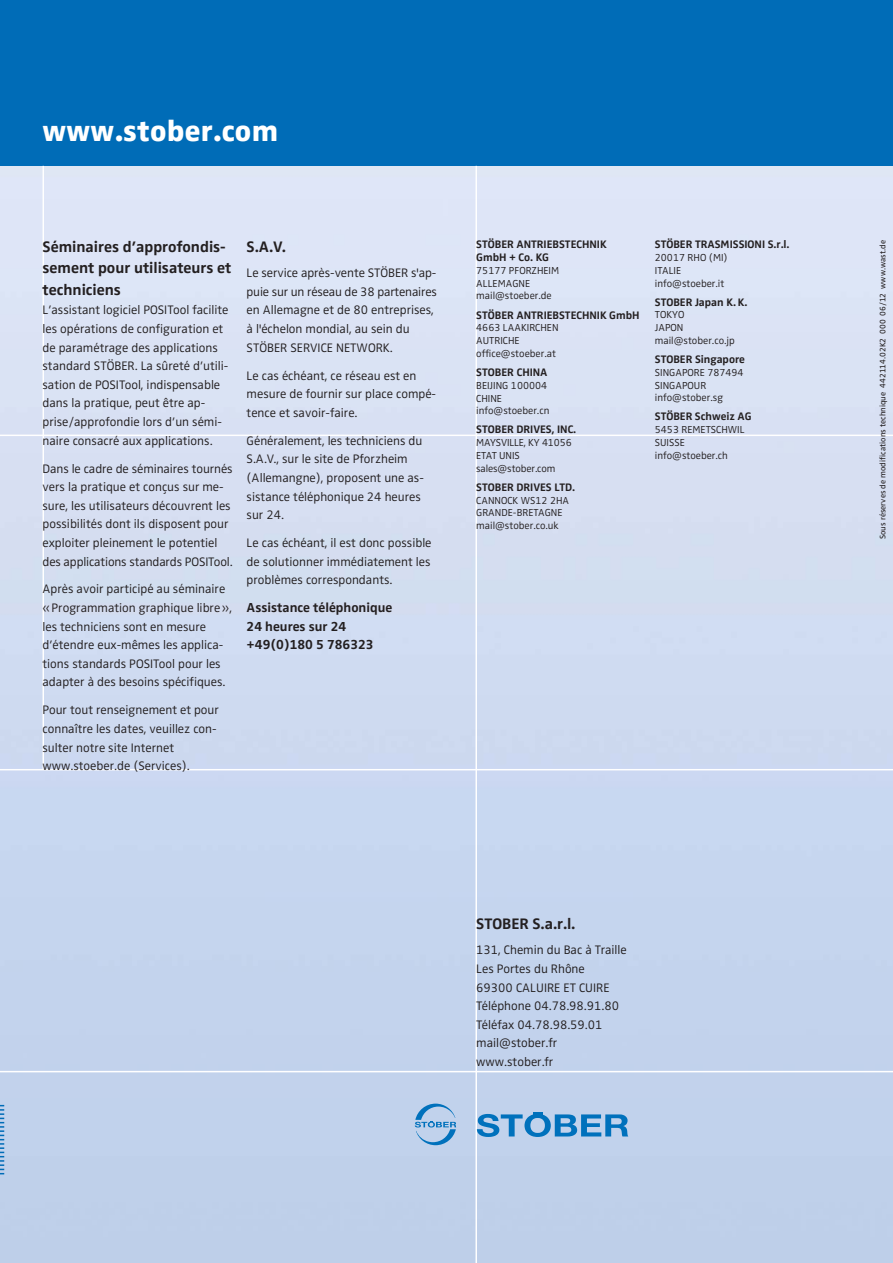
<style>
.page{position:relative;width:893px;height:1263px;background:#fff}
.page>*{position:absolute;margin:0;border:0;box-sizing:border-box;transform-origin:0 0}
.t1{font:800 30.15px "Zwo";letter-spacing:.01em;color:#fff}
.t2{font:700 15.75px/21.5px "Zwo";color:#231f20}
.t3{font:700 13.5px/18.6px "Zwo";color:#231f20}
.t4{font:300 12.75px/18.6px "Zwo";color:#231f20}
.t5{font:700 11.25px/12.8px "Zwo";color:#231f20}
.t6{font:300 10.5px/12.8px "Zwo";color:#231f20}
.t7{font:8.25px "Zwo";letter-spacing:.005em;color:#231f20}
</style>
<div class="page">
<img style="left:0;top:166px;width:893px;height:1097px">
<hr style="left:0;top:435px;width:893px;height:1px;background:#fff">
<div style="left:0;top:0;width:893px;height:166px;background:#006cb7"></div>
<img style="left:892px;top:770px;width:1px;height:301px">
<hr style="left:475px;top:166px;width:2px;height:1097px;background:#fff">
<hr style="left:43px;top:166px;width:1px;height:604px;background:#fff">
<hr style="left:0;top:769px;width:893px;height:1px;background:#fff">
<hr style="left:0;top:1071px;width:893px;height:1px;background:#fff">
<svg style="left:0;top:1105px;width:4px;height:69px"></svg>
<svg style="left:477px;top:1112px;width:151px;height:25px;background:#66a4d5"></svg>
<svg style="left:415px;top:1103px;width:41px;height:42px;background:#91bae0"></svg>
<h1 class="t1" style="left:43px;top:120px;width:237px">www.stober.com</h1>
<p class="t2" style="left:43px;top:237px;width:190px">Séminaires d’approfondis&shy;sement pour utilisateurs et techniciens</p>
<p class="t4" style="left:43px;top:302px;width:188px">L’assistant logiciel POSITool facilite les opérations de configuration et de paramétrage des applications standard STÖBER. La sûreté d’utili&shy;sation de POSITool, indispensable dans la pratique, peut être ap&shy;prise/approfondie lors d’un sémi&shy;naire consacré aux applications.</p>
<p class="t4" style="left:43px;top:460px;width:192px">Dans le cadre de séminaires tournés vers la pratique et conçus sur me&shy;sure, les utilisateurs découvrent les possibilités dont ils disposent pour exploiter pleinement le potentiel des applications standards POSITool.</p>
<p class="t4" style="left:43px;top:581px;width:191px">Après avoir participé au séminaire « Programmation graphique libre », les techniciens sont en mesure d’étendre eux-mêmes les applica&shy;tions standards POSITool pour les adapter à des besoins spécifiques.</p>
<p class="t4" style="left:43px;top:702px;width:178px">Pour tout renseignement et pour connaître les dates, veuillez con&shy;sulter notre site Internet www.stoeber.de (Services).</p>
<p class="t2" style="left:247px;top:238px;width:41px">S.A.V.</p>
<p class="t4" style="left:247px;top:265px;width:192px">Le service après-vente STÖBER s'ap&shy;puie sur un réseau de 38 partenaires en Allemagne et de 80 entreprises, à l'échelon mondial, au sein du<br>STÖBER SERVICE NETWORK.</p>
<p class="t4" style="left:247px;top:367px;width:191px">Le cas échéant, ce réseau est en mesure de fournir sur place compé&shy;tence et savoir-faire.</p>
<p class="t4" style="left:247px;top:432px;width:179px">Généralement, les techniciens du<br>S.A.V., sur le site de Pforzheim (Allemangne), proposent une as&shy;sistance téléphonique 24 heures sur 24.</p>
<p class="t4" style="left:247px;top:535px;width:186px;text-align:justify">Le cas échéant, il est donc possible de solutionner immédiatement les problèmes correspondants.</p>
<p class="t3" style="left:247px;top:599px;width:147px">Assistance téléphonique<br>24 heures sur 24 +49(0)180 5 786323</p>
<p class="t5" style="left:476px;top:239px;width:132px">STÖBER ANTRIEBSTECHNIK<br>GmbH + Co. KG</p>
<p class="t6" style="left:476px;top:265px;width:84px">75177 PFORZHEIM<br>ALLEMAGNE mail@stoeber.de</p>
<p class="t5" style="left:476px;top:309px;width:165px">STÖBER ANTRIEBSTECHNIK GmbH</p>
<p class="t6" style="left:476px;top:322px;width:84px">4663 LAAKIRCHEN<br>AUTRICHE office@stoeber.at</p>
<p class="t5" style="left:476px;top:367px;width:73px">STOBER CHINA</p>
<p class="t6" style="left:476px;top:380px;width:75px">BEIJING 100004<br>CHINE info@stoeber.cn</p>
<p class="t5" style="left:476px;top:424px;width:101px">STOBER DRIVES, INC.</p>
<p class="t6" style="left:476px;top:437px;width:97px">MAYSVILLE, KY 41056<br>ETAT UNIS sales@stober.com</p>
<p class="t5" style="left:476px;top:482px;width:100px">STOBER DRIVES LTD.</p>
<p class="t6" style="left:476px;top:495px;width:95px">CANNOCK WS12 2HA<br>GRANDE-BRETAGNE mail@stober.co.uk</p>
<p class="t5" style="left:655px;top:239px;width:136px">STÖBER TRASMISSIONI S.r.l.</p>
<p class="t6" style="left:655px;top:252px;width:74px">20017 RHO (MI)<br>ITALIE info@stoeber.it</p>
<p class="t5" style="left:655px;top:297px;width:94px">STOBER Japan K. K.</p>
<p class="t6" style="left:655px;top:309px;width:81px">TOKYO<br>JAPON mail@stober.co.jp</p>
<p class="t5" style="left:655px;top:354px;width:92px">STOBER Singapore</p>
<p class="t6" style="left:655px;top:367px;width:90px">SINGAPORE 787494<br>SINGAPOUR info@stober.sg</p>
<p class="t5" style="left:655px;top:411px;width:98px">STÖBER Schweiz AG</p>
<p class="t6" style="left:655px;top:424px;width:91px">5453 REMETSCHWIL<br>SUISSE info@stoeber.ch</p>
<p class="t2" style="left:476px;top:915px;width:101px">STOBER S.a.r.l.</p>
<p class="t4" style="left:476px;top:942px;width:152px">131, Chemin du Bac à Traille<br>Les Portes du Rhône<br>69300 CALUIRE ET CUIRE<br>Téléphone 04.78.98.91.80<br>Téléfax 04.78.98.59.01 mail@stober.fr www.stober.fr</p>
<p class="t7" style="left:879px;top:539px;width:300px;rotate:-90deg">Sous réserves de modifications technique 442114.02K2 000 06/12 www.wast.de</p>
</div>
